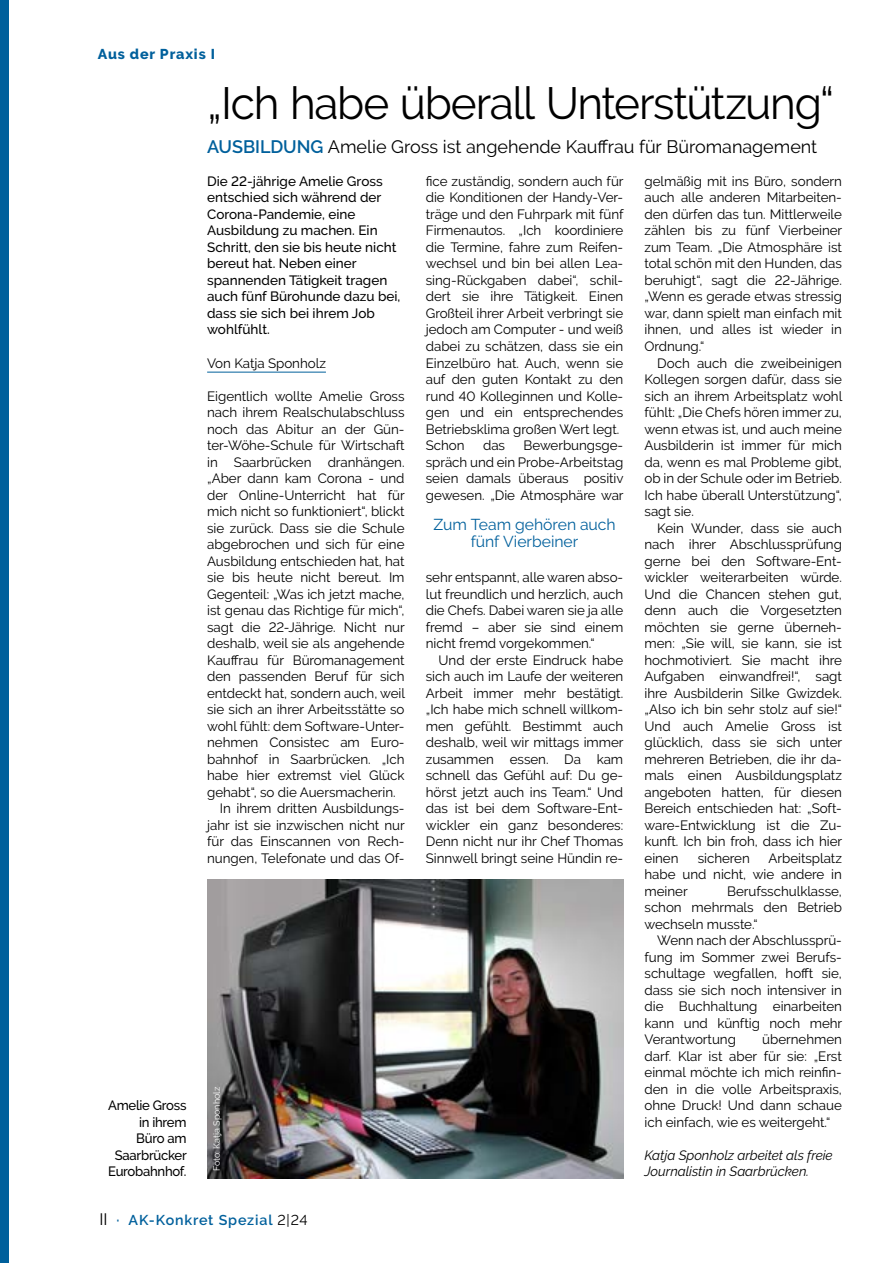
<style>
.page{position:relative;width:893px;height:1263px;background:#fff}
.page>*{position:absolute;margin:0;border:0;box-sizing:border-box;transform-origin:0 0}
.Überschrift_AK_Gesundheit-Arbeit{font:45px "Raleway";letter-spacing:-.03em;color:#000}
.Subline_fett___Zeichenformat_light_AK_Ge{font:18px "Raleway";color:#000}
.Zwischenzeile{font:15.75px/16.5px "Raleway";color:#00609c;text-align:center}
.Seitenzahl_Kolumne_links_unten{font:600 14.25px "Raleway";letter-spacing:.06em;color:#00609c}
.Kolumnentitel_linke_Seite{font:800 14.25px "Raleway";letter-spacing:.06em;color:#00609c}
.Kolumne_Fließtext_Blocksatz_zweiter_MIT_{font:13.5px/16.5px "Raleway";letter-spacing:-.005em;color:#000;text-align:justify}
.Einführung_Überschrift_klein_Monothema{font:500 13.5px/16.5px "Raleway";color:#000}
.Kolumne_Fließtext_Blocksatz_zweiter_MIT_-2{font:italic 13.5px/16.5px "Raleway";letter-spacing:-.005em;color:#000}
.Bildtext_ohne_Einzug{font:500 13.5px/16.5px "Raleway";letter-spacing:-.02em;color:#000;text-align:right}
.Autor_Text_10_11_mit_Absatzlinie_dunkelb{font:13.5px "Raleway";letter-spacing:-.005em;color:#000}
.Fotocredits_vom_Bild_aussen{font:9px "Raleway";color:#fff}
.s1{font-weight:600;color:#00609c}
.s2{font-weight:400;font-size:16.5px;color:#000}
.s3{font-weight:400;color:#000}
</style>
<div class="page">
<div style="left:0;top:0;width:9px;height:1263px;background:#00609c"></div>
<hr style="left:207px;top:372px;width:119px;height:1px;background:#00609c">
<img style="left:207px;top:879px;width:416px;height:300px">
<p class="Kolumnentitel_linke_Seite" style="left:98px;top:46px;width:119px">Aus der Praxis I</p>
<p class="Bildtext_ohne_Einzug" style="left:108px;top:1097px;width:80px">Amelie Gross in ihrem<br>Büro am<br>Saarbrücker<br>Eurobahnhof.</p>
<p class="Überschrift_AK_Gesundheit-Arbeit" style="left:207px;top:77px;width:628px">„Ich habe überall Unterstützung“</p>
<p class="Subline_fett___Zeichenformat_light_AK_Ge" style="left:207px;top:136px;width:612px"><span class="s1">AUSBILDUNG</span> Amelie Gross ist angehende Kauffrau für Büromanagement</p>
<p class="Kolumne_Fließtext_Blocksatz_zweiter_MIT_" style="left:644px;top:173px;width:199px">gelmäßig mit ins Büro, sondern auch alle anderen Mitarbeiten&shy;den dürfen das tun. Mittlerweile zählen bis zu fünf Vierbeiner zum Team. „Die Atmosphäre ist total schön mit den Hunden, das beruhigt“, sagt die 22-Jährige. „Wenn es gerade etwas stressig war, dann spielt man einfach mit ihnen, und alles ist wieder in Ordnung.“</p>
<p class="Kolumne_Fließtext_Blocksatz_zweiter_MIT_" style="left:644px;top:354px;width:199px;text-indent:13px">Doch auch die zweibeinigen Kollegen sorgen dafür, dass sie sich an ihrem Arbeitsplatz wohl fühlt: „Die Chefs hören immer zu, wenn etwas ist, und auch meine Ausbilderin ist immer für mich da, wenn es mal Probleme gibt, ob in der Schule oder im Betrieb.<br>Ich habe überall Unterstützung“, sagt sie.</p>
<p class="Kolumne_Fließtext_Blocksatz_zweiter_MIT_" style="left:644px;top:519px;width:199px;text-indent:13px">Kein Wunder, dass sie auch nach ihrer Abschlussprüfung gerne bei den Software-Ent&shy;wickler weiterarbeiten würde.<br>Und die Chancen stehen gut, denn auch die Vorgesetzten möchten sie gerne überneh&shy;men: „Sie will, sie kann, sie ist hochmotiviert. Sie macht ihre Aufgaben einwandfrei!“, sagt ihre Ausbilderin Silke Gwizdek. „Also ich bin sehr stolz auf sie!“ Und auch Amelie Gross ist glücklich, dass sie sich unter mehreren Betrieben, die ihr da&shy;mals einen Ausbildungsplatz angeboten hatten, für diesen Bereich entschieden hat: „Soft&shy;ware-Entwicklung ist die Zu&shy;kunft. Ich bin froh, dass ich hier einen</p>
<p class="Kolumne_Fließtext_Blocksatz_zweiter_MIT_" style="left:426px;top:173px;width:199px">fice zuständig, sondern auch für die Konditionen der Handy-Ver&shy;träge und den Fuhrpark mit fünf Firmenautos. „Ich koordiniere die Termine, fahre zum Reifen&shy;wechsel und bin bei allen Lea&shy;sing-Rückgaben dabei“, schil&shy;dert sie ihre Tätigkeit. Einen Großteil ihrer Arbeit verbringt sie jedoch am Computer - und weiß dabei zu schätzen, dass sie ein Einzelbüro hat. Auch, wenn sie auf den guten Kontakt zu den rund 40 Kolleginnen und Kolle&shy;gen und ein entsprechendes Betriebsklima großen Wert legt.</p>
<p class="Kolumne_Fließtext_Blocksatz_zweiter_MIT_" style="left:426px;top:437px;width:40px">Schon</p>
<p class="Kolumne_Fließtext_Blocksatz_zweiter_MIT_" style="left:483px;top:437px;width:24px">das</p>
<p class="Einführung_Überschrift_klein_Monothema" style="left:207px;top:173px;width:195px">Die 22-jährige Amelie Gross entschied sich während der<br>Corona-Pandemie, eine<br>Ausbildung zu machen. Ein<br>Schritt, den sie bis heute nicht bereut hat. Neben einer spannenden Tätigkeit tragen auch fünf Bürohunde dazu bei, dass sie sich bei ihrem Job wohlfühlt.</p>
<p class="Autor_Text_10_11_mit_Absatzlinie_dunkelb" style="left:207px;top:355px;width:120px">Von Katja Sponholz</p>
<p class="Kolumne_Fließtext_Blocksatz_zweiter_MIT_" style="left:207px;top:387px;width:199px">Eigentlich wollte Amelie Gross nach ihrem Realschulabschluss noch das Abitur an der Gün&shy;ter-Wöhe-Schule für Wirtschaft in Saarbrücken dranhängen. „Aber dann kam Corona - und der Online-Unterricht hat für mich nicht so funktioniert“, blickt sie zurück. Dass sie die Schule abgebrochen und sich für eine Ausbildung entschieden hat, hat sie bis heute nicht bereut. Im Gegenteil: „Was ich jetzt mache, ist genau das Richtige für mich“, sagt die 22-Jährige. Nicht nur deshalb, weil sie als angehende Kauffrau für Büromanagement den passenden Beruf für sich entdeckt hat, sondern auch, weil sie sich an ihrer Arbeitsstätte so wohl fühlt: dem Software-Unter&shy;nehmen Consistec am Euro&shy;bahnhof in Saarbrücken. „Ich habe hier extremst viel Glück gehabt“, so die Auersmacherin.</p>
<p class="Kolumne_Fließtext_Blocksatz_zweiter_MIT_" style="left:207px;top:800px;width:199px;text-indent:13px">In ihrem dritten Ausbildungs&shy;jahr ist sie inzwischen nicht nur für das Einscannen von Rech&shy;nungen, Telefonate und das Of-</p>
<p class="Kolumne_Fließtext_Blocksatz_zweiter_MIT_" style="left:426px;top:437px;width:199px;text-indent:98px">Bewerbungsge&shy;spräch und ein Probe-Arbeitstag seien damals überaus positiv gewesen. „Die Atmosphäre war</p>
<p class="Zwischenzeile" style="left:433px;top:516px;width:184px">Zum Team gehören auch fünf Vierbeiner</p>
<p class="Kolumne_Fließtext_Blocksatz_zweiter_MIT_" style="left:426px;top:569px;width:199px">sehr entspannt, alle waren abso&shy;lut freundlich und herzlich, auch die Chefs. Dabei waren sie ja alle fremd – aber sie sind einem nicht fremd vorgekommen.“</p>
<p class="Kolumne_Fließtext_Blocksatz_zweiter_MIT_" style="left:426px;top:651px;width:199px;text-indent:13px">Und der erste Eindruck habe sich auch im Laufe der weiteren Arbeit immer mehr bestätigt. „Ich habe mich schnell willkom&shy;men gefühlt. Bestimmt auch deshalb, weil wir mittags immer zusammen essen. Da kam schnell das Gefühl auf: Du ge&shy;hörst jetzt auch ins Team.“ Und das ist bei dem Software-Ent&shy;wickler ein ganz besonderes:<br>Denn nicht nur ihr Chef Thomas Sinnwell bringt seine Hündin re-</p>
<p class="Kolumne_Fließtext_Blocksatz_zweiter_MIT_" style="left:644px;top:849px;width:199px;text-indent:124px">Arbeitsplatz habe und nicht, wie andere in meiner</p>
<p class="Kolumne_Fließtext_Blocksatz_zweiter_MIT_" style="left:698px;top:849px;width:54px">sicheren</p>
<p class="Kolumne_Fließtext_Blocksatz_zweiter_MIT_" style="left:644px;top:882px;width:199px;text-indent:83px">Berufsschulklasse, schon mehrmals den Betrieb wechseln musste.“</p>
<p class="Kolumne_Fließtext_Blocksatz_zweiter_MIT_" style="left:644px;top:932px;width:199px;text-indent:13px">Wenn nach der Abschlussprü&shy;fung im Sommer zwei Berufs&shy;schultage wegfallen, hofft sie, dass sie sich noch intensiver in die Buchhaltung einarbeiten kann und künftig noch mehr Verantwortung</p>
<p class="Kolumne_Fließtext_Blocksatz_zweiter_MIT_" style="left:644px;top:1031px;width:199px;text-indent:118px">übernehmen darf. Klar ist aber für sie: „Erst einmal möchte ich mich reinfin&shy;den in die volle Arbeitspraxis, ohne Druck! Und dann schaue ich einfach, wie es weitergeht.“</p>
<p class="Kolumne_Fließtext_Blocksatz_zweiter_MIT_-2" style="left:644px;top:1146px;width:190px">Katja Sponholz arbeitet als freie<br>Journalistin in Saarbrücken.</p>
<p class="Fotocredits_vom_Bild_aussen" style="left:212px;top:1171px;width:86px;rotate:-90deg">Foto: Katja Sponholz</p>
<p class="Seitenzahl_Kolumne_links_unten" style="left:99px;top:1211px;width:210px"><span class="s2">II</span> · AK-Konkret Spezial <span class="s3">2|24</span></p>
</div>
